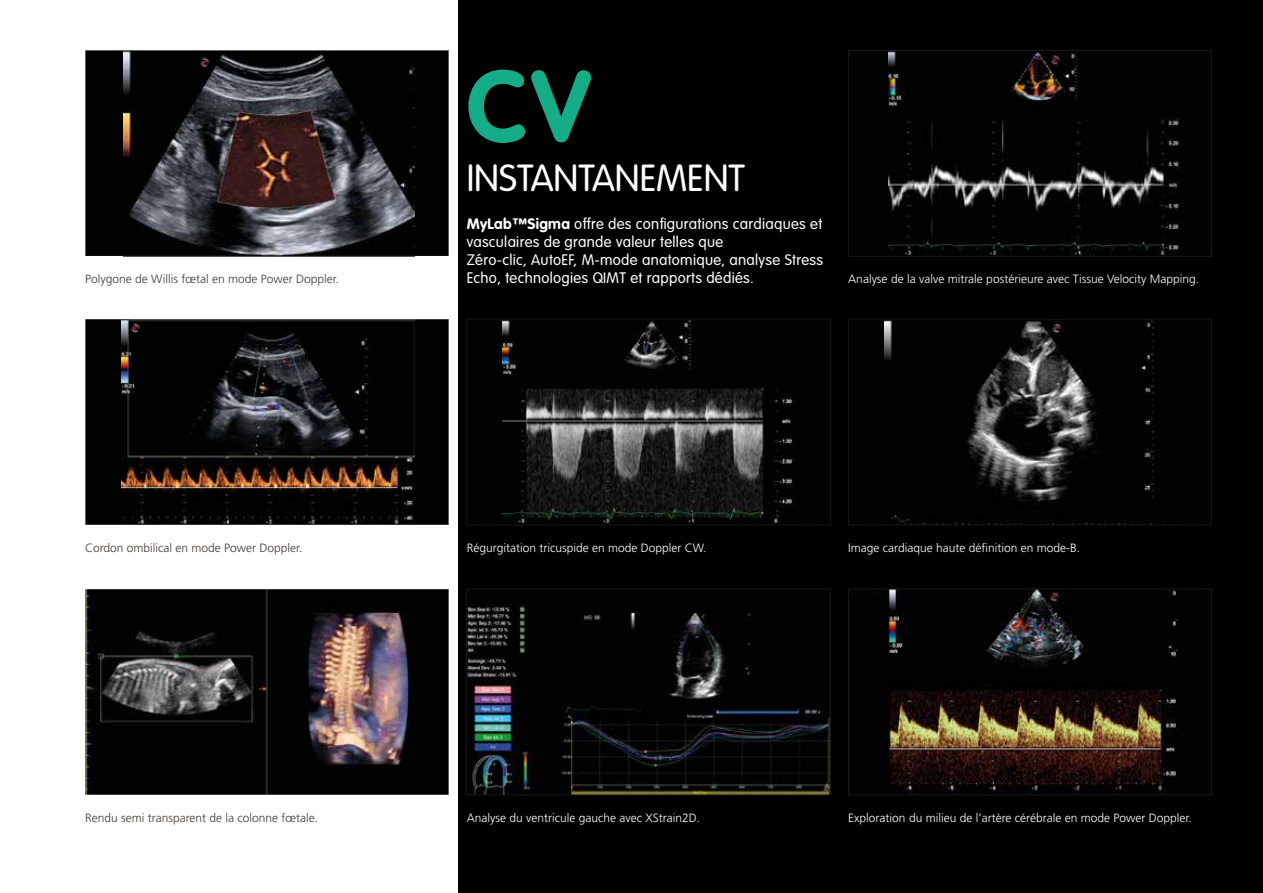
<style>
.page{position:relative;width:1263px;height:893px;background:#fff}
.page>*{position:absolute;margin:0;border:0;box-sizing:border-box;transform-origin:0 0}
.t1{font:700 99.75px "VAG Rounded";color:#14ad88}
.t2{font:300 37.2px "VAG Rounded";color:#fff}
.t3{font:300 15px/18px "VAG Rounded";letter-spacing:.02em;color:#fff}
.t4{font:300 12px "Frutiger";color:#fff}
.t5{font:300 12px "Frutiger";color:#423a35}
.s1{font-weight:700}
</style>
<div class="page">
<div style="left:459px;top:0;width:804px;height:893px;background:#000"></div>
<svg style="left:85px;top:319px;width:364px;height:206px;background:#14110f"></svg>
<svg style="left:85px;top:50px;width:364px;height:206px;background:#282527"></svg>
<svg style="left:467px;top:319px;width:363px;height:206px"></svg>
<svg style="left:848px;top:319px;width:364px;height:206px"></svg>
<svg style="left:848px;top:50px;width:364px;height:206px"></svg>
<img style="left:85px;top:589px;width:364px;height:206px">
<svg style="left:467px;top:589px;width:363px;height:206px"></svg>
<img style="left:848px;top:589px;width:364px;height:206px">
<p class="t5" style="left:85px;top:272px;width:255px">Polygone de Willis fœtal en mode Power Doppler.</p>
<p class="t5" style="left:85px;top:541px;width:219px">Cordon ombilical en mode Power Doppler.</p>
<h1 class="t1" style="left:467px;top:48px;width:125px">CV</h1>
<h2 class="t2" style="left:467px;top:157px;width:280px">INSTANTANEMENT</h2>
<p class="t3" style="left:467px;top:216px;width:358px"><span class="s1">MyLab™Sigma</span> offre des configurations cardiaques et vasculaires de grande valeur telles que<br>Zéro-clic, AutoEF, M-mode anatomique, analyse Stress Echo, technologies QIMT et rapports dédiés.</p>
<p class="t4" style="left:848px;top:272px;width:352px">Analyse de la valve mitrale postérieure avec Tissue Velocity Mapping.</p>
<p class="t4" style="left:467px;top:541px;width:241px">Régurgitation tricuspide en mode Doppler CW.</p>
<p class="t4" style="left:848px;top:541px;width:233px">Image cardiaque haute définition en mode-B.</p>
<p class="t5" style="left:85px;top:811px;width:235px">Rendu semi transparent de la colonne fœtale.</p>
<p class="t4" style="left:467px;top:811px;width:235px">Analyse du ventricule gauche avec XStrain2D.</p>
<p class="t4" style="left:848px;top:811px;width:345px">Exploration du milieu de l’artère cérébrale en mode Power Doppler.</p>
</div>
